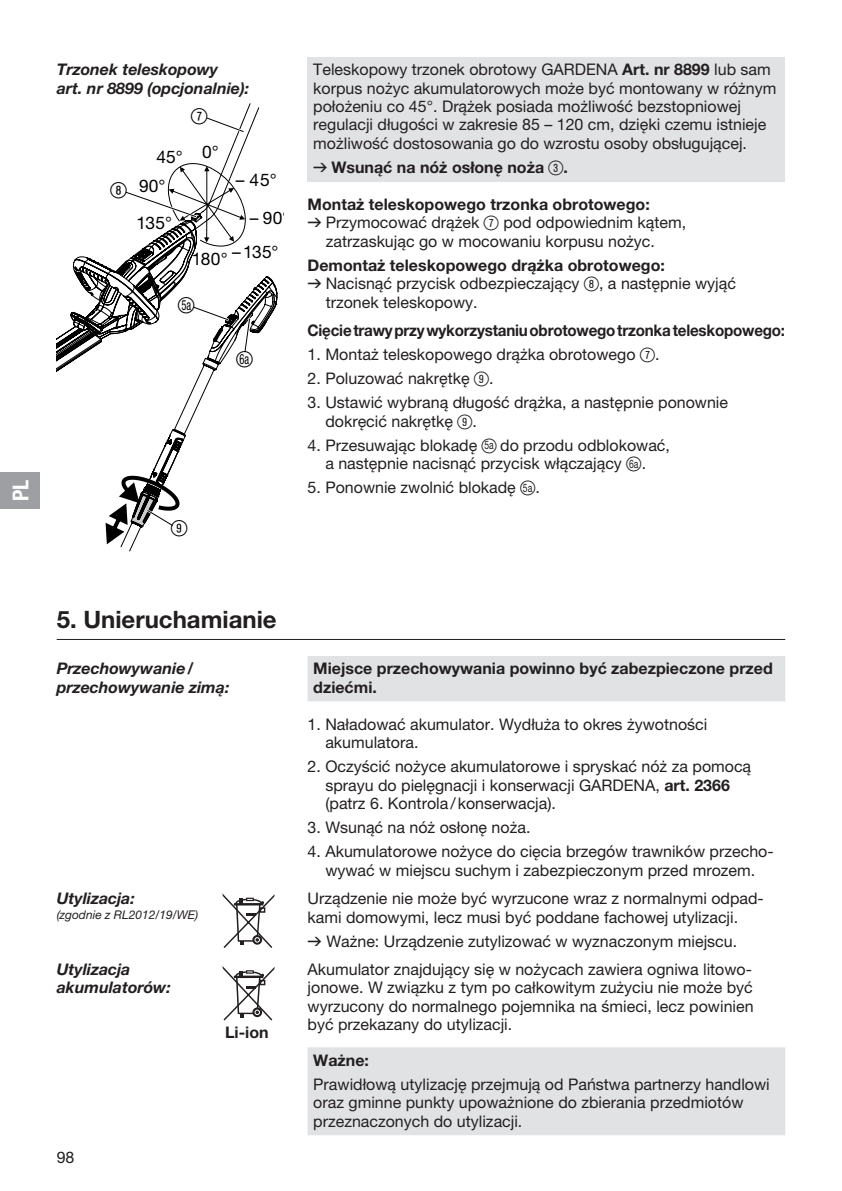
<style>
.page{position:relative;width:842px;height:1191px;background:#fff}
.page>*{position:absolute;margin:0;border:0;box-sizing:border-box;transform-origin:0 0}
.t1{font:700 24px "GARDENA Pro";color:#231f20}
.t2{font:22px "Ziffernim Kreisund Quadrat BQ";color:#000}
.t3{font:22px "GARDENA Pro Bo Cond";color:#fff}
.t4{font:17.4px/28.6px "GARDENA Pro";letter-spacing:.01em;color:#000}
.t5{font:16px/18.4px "GARDENA Pro";color:#231f20}
.t6{font:700 16px/18.4px "GARDENA Pro";color:#231f20}
.t7{font:italic 700 16px/18.4px "GARDENA Pro";color:#231f20}
.t8{font:700 16px "GARDENA Pro";color:#231f20;scale:.95 1}
.t9{font:condensed 14px "GARDENA Pro";color:#000;scale:.75 1}
.t10{font:italic 12px "GARDENA Pro";color:#231f20}
.s1{font-family:"Ziffernim Kreisund Quadrat BQ";font-stretch:normal;font-size:22px}
.s2{font-weight:700}
.s3{font-family:"Formdruck";font-weight:400}
.s4{font-family:"Ziffernim Kreisund Quadrat BQ";font-weight:400;font-size:20px}
.s5{font-family:"Formdruck"}
.s6{font-family:"Ziffernim Kreisund Quadrat BQ";font-size:20px}
.s7{font-size:11.6px}
</style>
<div class="page">
<div style="left:0;top:472px;width:40px;height:37px;background:#9d9fa2"></div>
<div style="left:308px;top:57px;width:477px;height:124px;background:#e1e2e4"></div>
<svg style="left:57px;top:103px;width:221px;height:449px"></svg>
<svg style="left:308px;top:656px;width:477px;height:479px"></svg>
<hr style="left:57px;top:639px;width:728px;height:1px;background:#231f20">
<svg style="left:221px;top:893px;width:54px;height:55px"></svg>
<svg style="left:222px;top:966px;width:53px;height:55px"></svg>
<h2 class="t3" style="left:7px;top:501px;width:23px;rotate:-90deg">PL</h2>
<p class="t7" style="left:57px;top:60px;width:194px">Trzonek teleskopowy<br>art. nr 8899 (opcjonalnie):</p>
<h2 class="t2" style="left:110px;top:177px;width:18px">8</h2>
<p class="t4" style="left:139px;top:143px;width:45px;text-indent:17px">45°<br>90°</p>
<p class="t4" style="left:136px;top:209px;width:37px">135°</p>
<h2 class="t2" style="left:191px;top:103px;width:18px">7</h2>
<p class="t4" style="left:202px;top:137px;width:18px">0°</p>
<p class="t4" style="left:236px;top:165px;width:42px">– 45°</p>
<p class="t4" style="left:250px;top:204px;width:41px">– 90°</p>
<p class="t4" style="left:232px;top:237px;width:48px">– 135°</p>
<p class="t4" style="left:192px;top:244px;width:38px">180°</p>
<p class="t9" style="left:178px;top:297px;width:23px"><span class="s1">ß</span>5 a</p>
<p class="t9" style="left:236px;top:351px;width:23px"><span class="s1">ß</span>6 a</p>
<h2 class="t2" style="left:171px;top:516px;width:18px">9</h2>
<p class="t5" style="left:313px;top:60px;width:465px">Teleskopowy trzonek obrotowy GARDENA <span class="s2">Art. nr 8899</span> lub sam korpus nożyc akumulatorowych może być montowany w różnym położeniu co 45°. Drążek posiada możliwość bezstopniowej regulacji długości w zakresie 85 – 120 cm, dzięki czemu istnieje możliwość dostosowania go do wzrostu osoby obsługującej.</p>
<p class="t6" style="left:313px;top:158px;width:256px"><span class="s3">v</span> Wsunąć na nóż osłonę noża <span class="s4">3</span>.</p>
<p class="t6" style="left:308px;top:195px;width:344px">Montaż teleskopowego trzonka obrotowego:</p>
<p class="t5" style="left:308px;top:213px;width:380px"><span class="s5">v</span> Przymocować drążek <span class="s6">7</span> pod odpowiednim kątem,</p>
<p class="t5" style="left:326px;top:232px;width:331px">zatrzaskując go w mocowaniu korpusu nożyc.</p>
<p class="t6" style="left:308px;top:255px;width:359px">Demontaż teleskopowego drążka obrotowego:</p>
<p class="t5" style="left:308px;top:274px;width:430px"><span class="s5">v</span> Nacisnąć przycisk odbezpieczający <span class="s6">8</span>, a następnie wyjąć</p>
<p class="t5" style="left:326px;top:292px;width:153px">trzonek teleskopowy.</p>
<p class="t8" style="left:308px;top:320px;width:504px">Cięcie trawy przy wykorzystaniu obrotowego trzonka teleskopowego:</p>
<p class="t5" style="left:308px;top:345px;width:353px">1. Montaż teleskopowego drążka obrotowego <span class="s6">7</span>.</p>
<p class="t5" style="left:308px;top:369px;width:187px">2. Poluzować nakrętkę <span class="s6">9</span>.</p>
<p class="t5" style="left:325px;top:393px;width:404px;text-indent:-18px">3. Ustawić wybraną długość drążka, a następnie ponownie dokręcić nakrętkę <span class="s6">9</span>.</p>
<p class="t5" style="left:308px;top:435px;width:364px;text-align:center">4. Przesuwając blokadę <span class="s6">ß</span><span class="s7">5a</span> do przodu odblokować, a następnie nacisnąć przycisk włączający <span class="s6">ß</span><span class="s7">6a</span> .</p>
<p class="t5" style="left:308px;top:478px;width:234px">5. Ponownie zwolnić blokadę <span class="s6">ß</span><span class="s7">5a</span> .</p>
<h1 class="t1" style="left:57px;top:604px;width:221px">5. Unieruchamianie</h1>
<p class="t7" style="left:57px;top:659px;width:174px">Przechowywanie/ przechowywanie zimą:</p>
<p class="t6" style="left:313px;top:659px;width:461px">Miejsce przechowywania powinno być zabezpieczone przed dziećmi.</p>
<p class="t5" style="left:325px;top:714px;width:383px;text-indent:-18px">1. Naładować akumulator. Wydłuża to okres żywotności akumulatora.</p>
<p class="t5" style="left:325px;top:757px;width:427px;text-indent:-18px">2. Oczyścić nożyce akumulatorowe i spryskać nóż za pomocą sprayu do pielęgnacji i konserwacji GARDENA, <span class="s2">art. 2366 </span>(patrz 6. Kontrola/konserwacja).</p>
<p class="t5" style="left:308px;top:818px;width:224px">3. Wsunąć na nóż osłonę noża.</p>
<p class="t5" style="left:308px;top:842px;width:466px;text-align:center">4. Akumulatorowe nożyce do cięcia brzegów trawników przecho&shy;wywać w miejscu suchym i zabezpieczonym przed mrozem.</p>
<p class="t7" style="left:57px;top:889px;width:80px">Utylizacja:</p>
<p class="t10" style="left:57px;top:907px;width:143px">(zgodnie z RL2012/19/WE)</p>
<p class="t5" style="left:308px;top:889px;width:456px">Urządzenie nie może być wyrzucone wraz z normalnymi odpad&shy;kami domowymi, lecz musi być poddane fachowej utylizacji.</p>
<p class="t5" style="left:308px;top:931px;width:431px"><span class="s5">v</span> Ważne: Urządzenie zutylizować w wyznaczonym miejscu.</p>
<p class="t7" style="left:57px;top:959px;width:75px">Utylizacja</p>
<p class="t7" style="left:57px;top:978px;width:116px">akumulatorów:</p>
<p class="t5" style="left:57px;top:1147px;width:19px">98</p>
<p class="t6" style="left:225px;top:1022px;width:45px">Li-ion</p>
<p class="t5" style="left:308px;top:960px;width:447px;text-align:justify">Akumulator znajdujący się w nożycach zawiera ogniwa litowo&shy;jonowe. W związku z tym po całkowitym zużyciu nie może być wyrzucony do normalnego pojemnika na śmieci, lecz powinien być przekazany do utylizacji.</p>
<p class="t6" style="left:313px;top:1050px;width:57px">Ważne:</p>
<p class="t5" style="left:313px;top:1074px;width:458px">Prawidłową utylizację przejmują od Państwa partnerzy handlowi oraz gminne punkty upoważnione do zbierania przedmiotów przeznaczonych do utylizacji.</p>
</div>
